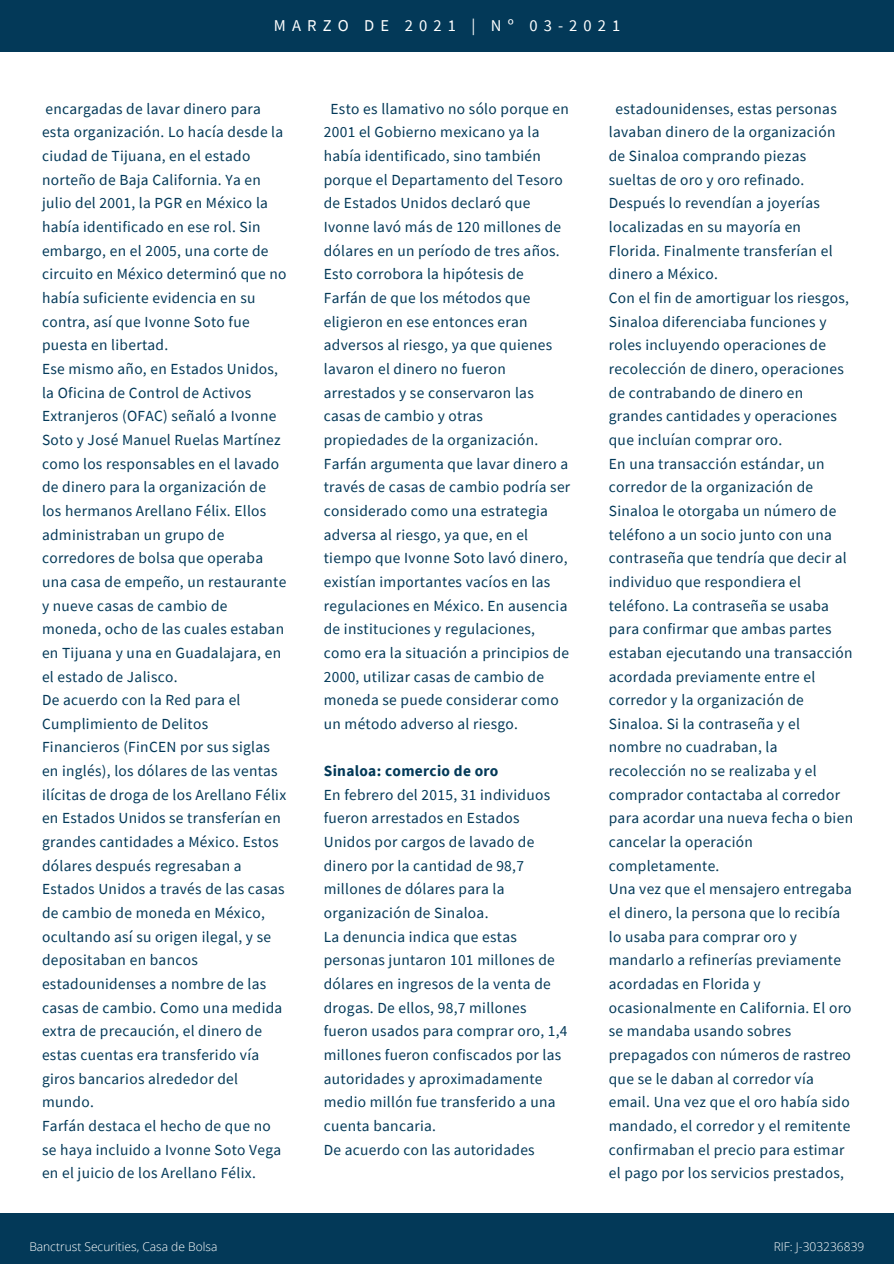
<style>
.page{position:relative;width:894px;height:1264px;background:#fff}
.page>*{position:absolute;margin:0;border:0;box-sizing:border-box;transform-origin:0 0}
.t1{font:16.5px "Source Sans Pro";letter-spacing:.37em;color:#fff}
.t2{font:15.45px/23.7px "Source Sans Pro";letter-spacing:.02em;color:#033958}
.t3{font:700 15.45px "Source Sans Pro";letter-spacing:.02em;color:#033958}
.t4{font:300 12px "Open Sans";color:#fff}
</style>
<div class="page">
<div style="left:0;top:0;width:893px;height:51px;background:#033958"></div>
<div style="left:0;top:1213px;width:893px;height:50px;background:#033958"></div>
<p class="t1" style="left:274px;top:14px;width:348px">MARZO DE 2021 | Nº 03-2021</p>
<p class="t2" style="left:42px;top:96px;width:246px">encargadas de lavar dinero para esta organización. Lo hacía desde la ciudad de Tijuana, en el estado norteño de Baja California. Ya en julio del 2001, la PGR en México la había identificado en ese rol. Sin embargo, en el 2005, una corte de circuito en México determinó que no había suficiente evidencia en su contra, así que Ivonne Soto fue puesta en libertad.</p>
<p class="t2" style="left:42px;top:356px;width:246px">Ese mismo año, en Estados Unidos, la Oficina de Control de Activos<br>Extranjeros (OFAC) señaló a Ivonne<br>Soto y José Manuel Ruelas Martínez como los responsables en el lavado de dinero para la organización de los hermanos Arellano Félix. Ellos administraban un grupo de corredores de bolsa que operaba una casa de empeño, un restaurante y nueve casas de cambio de moneda, ocho de las cuales estaban en Tijuana y una en Guadalajara, en el estado de Jalisco.</p>
<p class="t2" style="left:42px;top:687px;width:245px">De acuerdo con la Red para el<br>Cumplimiento de Delitos<br>Financieros (FinCEN por sus siglas en inglés), los dólares de las ventas ilícitas de droga de los Arellano Félix en Estados Unidos se transferían en grandes cantidades a México. Estos dólares después regresaban a<br>Estados Unidos a través de las casas de cambio de moneda en México, ocultando así su origen ilegal, y se depositaban en bancos estadounidenses a nombre de las casas de cambio. Como una medida extra de precaución, el dinero de estas cuentas era transferido vía giros bancarios alrededor del mundo.</p>
<p class="t2" style="left:42px;top:1113px;width:241px">Farfán destaca el hecho de que no se haya incluido a Ivonne Soto Vega en el juicio de los Arellano Félix.</p>
<p class="t2" style="left:324px;top:96px;width:246px;text-indent:7px">Esto es llamativo no sólo porque en<br>2001 el Gobierno mexicano ya la había identificado, sino también porque el Departamento del Tesoro de Estados Unidos declaró que<br>Ivonne lavó más de 120 millones de dólares en un período de tres años.<br>Esto corrobora la hipótesis de<br>Farfán de que los métodos que eligieron en ese entonces eran adversos al riesgo, ya que quienes lavaron el dinero no fueron arrestados y se conservaron las casas de cambio y otras propiedades de la organización.</p>
<p class="t2" style="left:324px;top:451px;width:248px">Farfán argumenta que lavar dinero a través de casas de cambio podría ser considerado como una estrategia adversa al riesgo, ya que, en el tiempo que Ivonne Soto lavó dinero, existían importantes vacíos en las regulaciones en México. En ausencia de instituciones y regulaciones, como era la situación a principios de 2000, utilizar casas de cambio de moneda se puede considerar como un método adverso al riesgo.</p>
<p class="t3" style="left:324px;top:761px;width:176px">Sinaloa: comercio de oro</p>
<p class="t2" style="left:324px;top:782px;width:228px">En febrero del 2015, 31 individuos fueron arrestados en Estados<br>Unidos por cargos de lavado de dinero por la cantidad de 98,7 millones de dólares para la organización de Sinaloa.</p>
<p class="t2" style="left:324px;top:924px;width:245px">La denuncia indica que estas personas juntaron 101 millones de dólares en ingresos de la venta de drogas. De ellos, 98,7 millones fueron usados para comprar oro, 1,4 millones fueron confiscados por las autoridades y aproximadamente medio millón fue transferido a una cuenta bancaria.</p>
<p class="t2" style="left:324px;top:1137px;width:212px">De acuerdo con las autoridades</p>
<p class="t2" style="left:608px;top:96px;width:229px;text-indent:7px">estadounidenses, estas personas lavaban dinero de la organización de Sinaloa comprando piezas sueltas de oro y oro refinado.<br>Después lo revendían a joyerías localizadas en su mayoría en<br>Florida. Finalmente transferían el dinero a México.</p>
<p class="t2" style="left:608px;top:286px;width:242px">Con el fin de amortiguar los riesgos,<br>Sinaloa diferenciaba funciones y roles incluyendo operaciones de recolección de dinero, operaciones de contrabando de dinero en grandes cantidades y operaciones que incluían comprar oro.</p>
<p class="t2" style="left:608px;top:451px;width:246px">En una transacción estándar, un corredor de la organización de<br>Sinaloa le otorgaba un número de teléfono a un socio junto con una contraseña que tendría que decir al individuo que respondiera el teléfono. La contraseña se usaba para confirmar que ambas partes estaban ejecutando una transacción acordada previamente entre el corredor y la organización de<br>Sinaloa. Si la contraseña y el nombre no cuadraban, la recolección no se realizaba y el comprador contactaba al corredor para acordar una nueva fecha o bien cancelar la operación completamente.</p>
<p class="t2" style="left:608px;top:877px;width:245px">Una vez que el mensajero entregaba el dinero, la persona que lo recibía lo usaba para comprar oro y mandarlo a refinerías previamente acordadas en Florida y ocasionalmente en California. El oro se mandaba usando sobres prepagados con números de rastreo que se le daban al corredor vía email. Una vez que el oro había sido mandado, el corredor y el remitente confirmaban el precio para estimar el pago por los servicios prestados,</p>
<p class="t4" style="left:29px;top:1238px;width:189px">Banctrust Securities, Casa de Bolsa</p>
<p class="t4" style="left:773px;top:1238px;width:92px">RIF: J-303236839</p>
</div>
